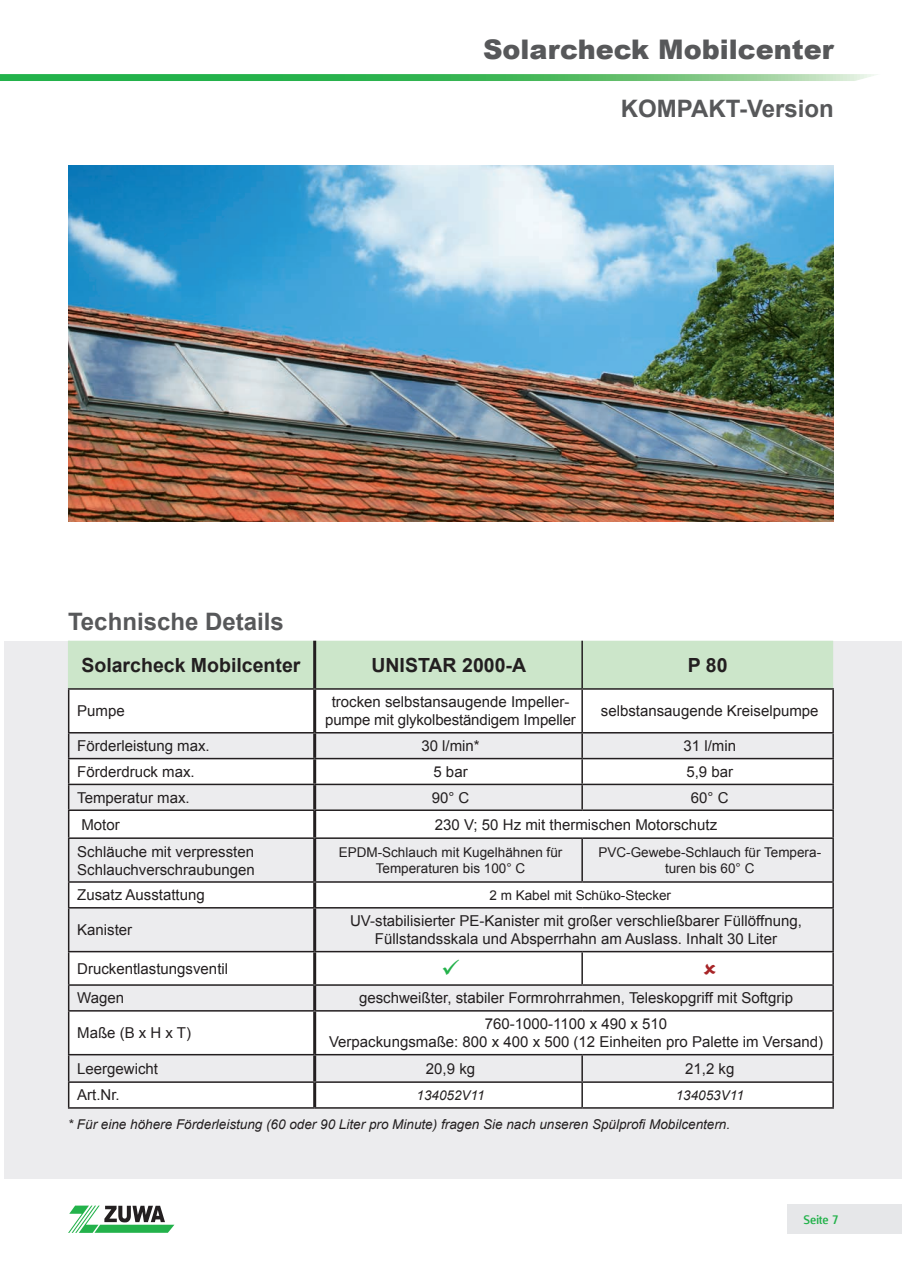
<style>
.page{position:relative;width:902px;height:1272px;background:#fff}
.page>*{position:absolute;margin:0;border:0;box-sizing:border-box;transform-origin:0 0}
.t1{font:900 27px "Arial";color:#57585a}
.t2{font:700 24px "Arial";color:#57585a}
.t3{font:700 19.5px "Arial";color:#231f20}
.t4{font:15px/18px "Arial";color:#231f20;text-align:center}
.t5{font:13.5px/16.2px "Arial";color:#231f20;text-align:center}
.t6{font:italic 13.5px "Arial";color:#231f20}
.t7{font:12px "Designosaur";color:#23b24b}
</style>
<div class="page">
<div style="left:787px;top:1203px;width:114px;height:30px;background:#e6e7e9"></div>
<svg style="left:68px;top:1205px;width:106px;height:27px"></svg>
<svg style="left:0;top:74px;width:877px;height:7px;background:#52be69"></svg>
<div style="left:4px;top:640px;width:897px;height:538px;background:#ececee"></div>
<div style="left:69px;top:640px;width:764px;height:48px;background:#cce6ca"></div>
<div style="left:69px;top:689px;width:763px;height:418px;background:#fff"></div>
<svg style="left:69px;top:733px;width:763px;height:348px"></svg>
<hr style="left:68px;top:640px;width:1px;height:48px;background:#cce6ca">
<hr style="left:313px;top:640px;width:3px;height:48px;background:#231f20">
<hr style="left:581px;top:640px;width:2px;height:48px;background:#231f20">
<hr style="left:68px;top:688px;width:247px;height:1px;background:#231f20">
<hr style="left:68px;top:689px;width:1px;height:43px;background:#231f20">
<hr style="left:315px;top:688px;width:267px;height:1px;background:#231f20">
<hr style="left:582px;top:688px;width:251px;height:1px;background:#231f20">
<hr style="left:581px;top:689px;width:2px;height:43px;background:#231f20">
<hr style="left:832px;top:689px;width:1px;height:43px;background:#231f20">
<hr style="left:68px;top:732px;width:247px;height:1px;background:#231f20">
<hr style="left:315px;top:732px;width:267px;height:1px;background:#231f20">
<hr style="left:582px;top:732px;width:251px;height:1px;background:#231f20">
<hr style="left:581px;top:733px;width:2px;height:24px;background:#231f20">
<hr style="left:68px;top:757px;width:247px;height:2px;background:#231f20">
<hr style="left:315px;top:757px;width:267px;height:2px;background:#231f20">
<hr style="left:582px;top:757px;width:251px;height:2px;background:#231f20">
<hr style="left:581px;top:759px;width:2px;height:24px;background:#231f20">
<hr style="left:68px;top:783px;width:247px;height:2px;background:#231f20">
<hr style="left:315px;top:783px;width:267px;height:2px;background:#231f20">
<hr style="left:582px;top:783px;width:251px;height:2px;background:#231f20">
<hr style="left:581px;top:785px;width:2px;height:24px;background:#231f20">
<hr style="left:68px;top:809px;width:247px;height:2px;background:#231f20">
<svg style="left:68px;top:733px;width:1px;height:104px"></svg>
<hr style="left:315px;top:809px;width:267px;height:2px;background:#231f20">
<hr style="left:582px;top:809px;width:251px;height:2px;background:#231f20">
<svg style="left:832px;top:733px;width:1px;height:104px"></svg>
<hr style="left:68px;top:837px;width:247px;height:1px;background:#231f20">
<hr style="left:68px;top:838px;width:1px;height:43px;background:#231f20">
<hr style="left:315px;top:837px;width:267px;height:1px;background:#231f20">
<hr style="left:582px;top:837px;width:251px;height:1px;background:#231f20">
<hr style="left:581px;top:838px;width:2px;height:43px;background:#231f20">
<hr style="left:832px;top:838px;width:1px;height:43px;background:#231f20">
<hr style="left:68px;top:881px;width:247px;height:1px;background:#231f20">
<svg style="left:68px;top:882px;width:1px;height:25px"></svg>
<hr style="left:315px;top:881px;width:267px;height:1px;background:#231f20">
<hr style="left:582px;top:881px;width:251px;height:1px;background:#231f20">
<svg style="left:832px;top:882px;width:1px;height:25px"></svg>
<hr style="left:68px;top:907px;width:247px;height:1px;background:#231f20">
<hr style="left:68px;top:908px;width:1px;height:42px;background:#231f20">
<hr style="left:315px;top:907px;width:267px;height:1px;background:#231f20">
<hr style="left:582px;top:907px;width:251px;height:1px;background:#231f20">
<hr style="left:832px;top:908px;width:1px;height:42px;background:#231f20">
<hr style="left:68px;top:950px;width:247px;height:2px;background:#231f20">
<hr style="left:68px;top:952px;width:1px;height:32px;background:#231f20">
<hr style="left:315px;top:950px;width:267px;height:2px;background:#231f20">
<hr style="left:582px;top:950px;width:251px;height:2px;background:#231f20">
<hr style="left:581px;top:952px;width:2px;height:32px;background:#231f20">
<hr style="left:832px;top:952px;width:1px;height:32px;background:#231f20">
<hr style="left:68px;top:984px;width:247px;height:1px;background:#231f20">
<svg style="left:68px;top:985px;width:1px;height:25px"></svg>
<hr style="left:315px;top:984px;width:267px;height:1px;background:#231f20">
<hr style="left:582px;top:984px;width:251px;height:1px;background:#231f20">
<svg style="left:832px;top:985px;width:1px;height:25px"></svg>
<hr style="left:68px;top:1010px;width:247px;height:1px;background:#231f20">
<hr style="left:68px;top:1011px;width:1px;height:42px;background:#231f20">
<hr style="left:315px;top:1010px;width:267px;height:1px;background:#231f20">
<hr style="left:582px;top:1010px;width:251px;height:1px;background:#231f20">
<hr style="left:832px;top:1011px;width:1px;height:42px;background:#231f20">
<hr style="left:68px;top:1053px;width:247px;height:2px;background:#231f20">
<hr style="left:315px;top:1053px;width:267px;height:2px;background:#231f20">
<hr style="left:582px;top:1053px;width:251px;height:2px;background:#231f20">
<hr style="left:581px;top:1055px;width:2px;height:26px;background:#231f20">
<hr style="left:68px;top:1081px;width:247px;height:1px;background:#231f20">
<svg style="left:68px;top:1055px;width:1px;height:52px"></svg>
<hr style="left:315px;top:1081px;width:267px;height:1px;background:#231f20">
<hr style="left:582px;top:1081px;width:251px;height:1px;background:#231f20">
<hr style="left:581px;top:1082px;width:2px;height:25px;background:#231f20">
<svg style="left:832px;top:1055px;width:1px;height:52px"></svg>
<hr style="left:68px;top:1107px;width:247px;height:1px;background:#231f20">
<hr style="left:315px;top:1107px;width:267px;height:1px;background:#231f20">
<hr style="left:582px;top:1107px;width:251px;height:1px;background:#231f20">
<hr style="left:313px;top:689px;width:3px;height:43px;background:#231f20">
<hr style="left:313px;top:733px;width:3px;height:24px;background:#231f20">
<hr style="left:313px;top:759px;width:3px;height:24px;background:#231f20">
<hr style="left:313px;top:785px;width:3px;height:24px;background:#231f20">
<hr style="left:313px;top:811px;width:3px;height:26px;background:#231f20">
<hr style="left:313px;top:838px;width:3px;height:43px;background:#231f20">
<hr style="left:313px;top:882px;width:3px;height:25px;background:#231f20">
<hr style="left:313px;top:908px;width:3px;height:42px;background:#231f20">
<hr style="left:313px;top:952px;width:3px;height:32px;background:#231f20">
<hr style="left:313px;top:985px;width:3px;height:25px;background:#231f20">
<hr style="left:313px;top:1011px;width:3px;height:42px;background:#231f20">
<hr style="left:313px;top:1055px;width:3px;height:26px;background:#231f20">
<hr style="left:313px;top:1082px;width:3px;height:25px;background:#231f20">
<img style="left:68px;top:166px;width:765px;height:355px">
<svg style="left:703px;top:962px;width:12px;height:12px"></svg>
<svg style="left:443px;top:958px;width:16px;height:16px"></svg>
<h2 class="t2" style="left:68px;top:605px;width:217px">Technische Details</h2>
<h1 class="t1" style="left:483px;top:30px;width:352px">Solarcheck Mobilcenter</h1>
<h2 class="t2" style="left:620px;top:92px;width:214px">KOMPAKT-Version</h2>
<h3 class="t3" style="left:81px;top:652px;width:220px">Solarcheck Mobilcenter</h3>
<h3 class="t3" style="left:371px;top:652px;width:156px">UNISTAR 2000-A</h3>
<h3 class="t3" style="left:687px;top:652px;width:41px">P 80</h3>
<p class="t4" style="left:77px;top:702px;width:49px">Pumpe</p>
<p class="t4" style="left:325px;top:693px;width:252px">trocken selbstansaugende Impeller&shy;pumpe mit glykolbeständigem Impeller</p>
<p class="t4" style="left:601px;top:702px;width:219px">selbstansaugende Kreiselpumpe</p>
<p class="t4" style="left:77px;top:737px;width:134px">Förderleistung max.</p>
<p class="t4" style="left:421px;top:737px;width:60px">30 l/min*</p>
<p class="t4" style="left:683px;top:737px;width:54px">31 l/min</p>
<p class="t4" style="left:77px;top:762px;width:119px">Förderdruck max.</p>
<p class="t4" style="left:433px;top:762px;width:36px">5 bar</p>
<p class="t4" style="left:686px;top:762px;width:48px">5,9 bar</p>
<p class="t4" style="left:77px;top:788px;width:114px">Temperatur max.</p>
<p class="t4" style="left:431px;top:788px;width:39px">90° C</p>
<p class="t4" style="left:691px;top:788px;width:39px">60° C</p>
<p class="t4" style="left:81px;top:815px;width:40px">Motor</p>
<p class="t4" style="left:435px;top:815px;width:284px">230 V; 50 Hz mit thermischen Motorschutz</p>
<p class="t4" style="left:77px;top:842px;width:179px;text-align:left">Schläuche mit verpressten<br>Schlauchverschraubungen</p>
<p class="t5" style="left:338px;top:844px;width:225px">EPDM-Schlauch mit Kugelhähnen für<br>Temperaturen bis 100° C</p>
<p class="t5" style="left:598px;top:844px;width:224px">PVC-Gewebe-Schlauch für Tempera&shy;turen bis 60° C</p>
<p class="t4" style="left:77px;top:886px;width:129px">Zusatz Ausstattung</p>
<p class="t5" style="left:489px;top:887px;width:183px">2 m Kabel mit Schüko-Stecker</p>
<p class="t4" style="left:77px;top:921px;width:57px">Kanister</p>
<p class="t4" style="left:350px;top:912px;width:453px">UV-stabilisierter PE-Kanister mit großer verschließbarer Füllöffnung,<br>Füllstandsskala und Absperrhahn am Auslass. Inhalt 30 Liter</p>
<p class="t4" style="left:77px;top:959px;width:152px">Druckentlastungsventil</p>
<p class="t4" style="left:77px;top:989px;width:48px">Wagen</p>
<p class="t4" style="left:359px;top:989px;width:435px">geschweißter, stabiler Formrohrrahmen, Teleskopgriff mit Softgrip</p>
<p class="t4" style="left:77px;top:1024px;width:115px">Maße (B x H x T)</p>
<p class="t4" style="left:329px;top:1015px;width:495px">760-1000-1100 x 490 x 510<br>Verpackungsmaße: 800 x 400 x 500 (12 Einheiten pro Palette im Versand)</p>
<p class="t4" style="left:77px;top:1059px;width:82px">Leergewicht</p>
<p class="t4" style="left:426px;top:1059px;width:51px">20,9 kg</p>
<p class="t4" style="left:685px;top:1059px;width:51px">21,2 kg</p>
<p class="t4" style="left:77px;top:1086px;width:44px">Art.Nr.</p>
<p class="t6" style="left:416px;top:1086px;width:70px">134052V11</p>
<p class="t6" style="left:675px;top:1086px;width:70px">134053V11</p>
<p class="t6" style="left:68px;top:1115px;width:663px">* Für eine höhere Förderleistung (60 oder 90 Liter pro Minute) fragen Sie nach unseren Spülprofi Mobilcentern.</p>
<p class="t7" style="left:803px;top:1209px;width:36px">Seite 7</p>
</div>
